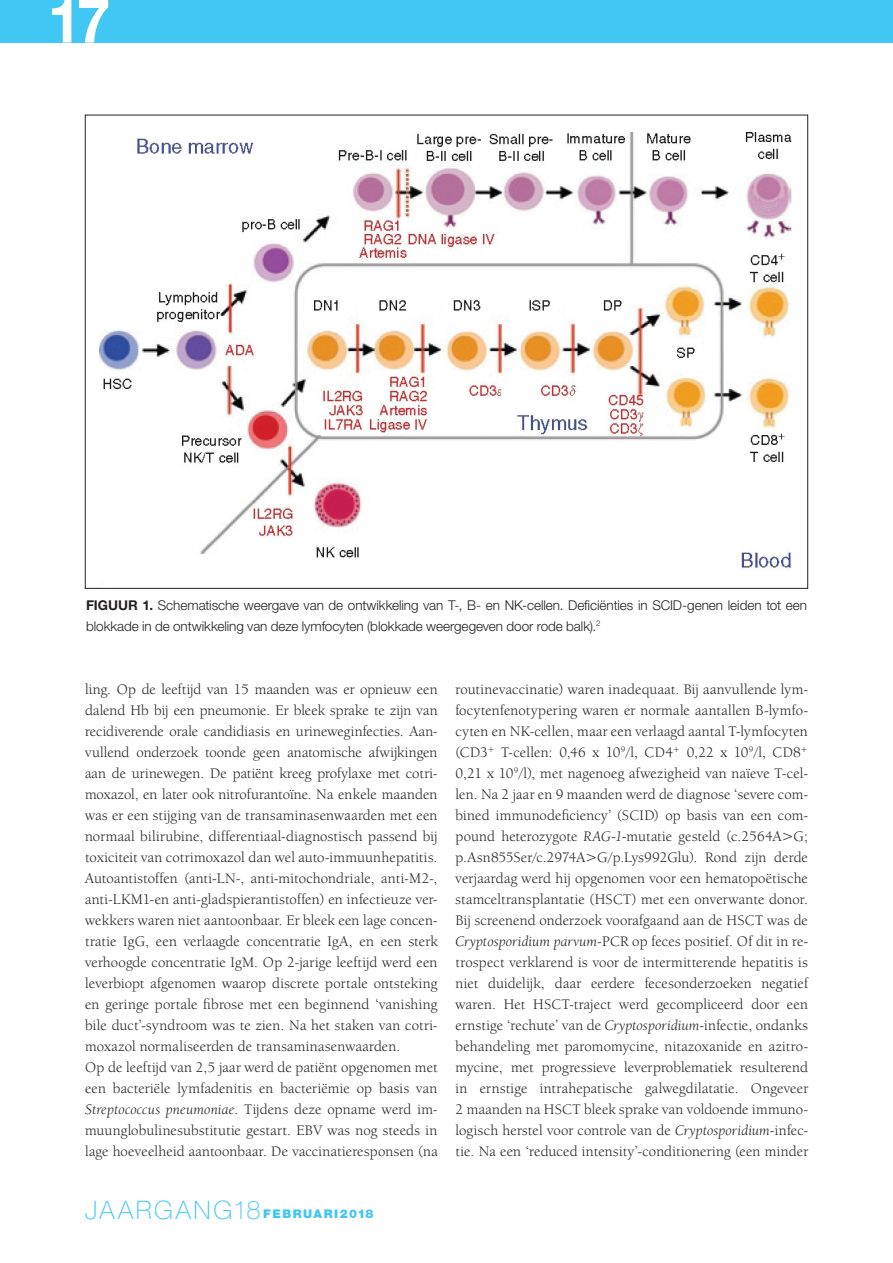
<style>
.page{position:relative;width:893px;height:1263px;background:#fff}
.page>*{position:absolute;margin:0;border:0;box-sizing:border-box;transform-origin:0 0}
.t1{font:700 60.75px "Helvetica Neue";color:#fff}
.t2{font:15px/21px "Berkeley Oldstyle IT Cby BT";letter-spacing:.015em;color:#231f20}
.t3{font:300 13.5px/21px "Helvetica Neue";letter-spacing:-.005em;color:#231f20}
.t4{font:900 12px "Helvetica Neue";letter-spacing:.125em;color:#40c7f4}
.s1{font-weight:700}
.s2{font-style:italic}
.s3{font-weight:100;font-size:25.5px}
</style>
<div class="page">
<div style="left:0;top:0;width:893px;height:43px;background:#40c7f4"></div>
<img style="left:100px;top:133px;width:692px;height:452px">
<h1 class="t1" style="left:48px;top:-17px;width:64px">17</h1>
<p class="t3" style="left:86px;top:594px;width:723px"><span class="s1">FIGUUR 1.</span> Schematische weergave van de ontwikkeling van T-, B- en NK-cellen. Deficiënties in SCID-genen leiden tot een blokkade in de ontwikkeling van deze lymfocyten (blokkade weergegeven door rode balk).<sup>2</sup></p>
<p class="t2" style="left:85px;top:678px;width:354px">ling. Op de leeftijd van 15 maanden was er opnieuw een dalend Hb bij een pneumonie. Er bleek sprake te zijn van recidiverende orale candidiasis en urineweginfecties. Aan&shy;vullend onderzoek toonde geen anatomische afwijkingen aan de urinewegen. De patiënt kreeg profylaxe met cotri&shy;moxazol, en later ook nitrofurantoïne. Na enkele maanden was er een stijging van de transaminasenwaarden met een normaal bilirubine, differentiaal-diagnostisch passend bij toxiciteit van cotrimoxazol dan wel auto-immuunhepatitis.<br>Autoantistoffen (anti-LN-, anti-mitochondriale, anti-M2-, anti-LKM1-en anti-gladspierantistoffen) en infectieuze ver&shy;wekkers waren niet aantoonbaar. Er bleek een lage concen&shy;tratie IgG, een verlaagde concentratie IgA, en een sterk verhoogde concentratie IgM. Op 2-jarige leeftijd werd een leverbiopt afgenomen waarop discrete portale ontsteking en geringe portale fibrose met een beginnend ‘vanishing bile duct’-syndroom was te zien. Na het staken van cotri&shy;moxazol normaliseerden de transaminasenwaarden.<br>Op de leeftijd van 2,5 jaar werd de patiënt opgenomen met een bacteriële lymfadenitis en bacteriëmie op basis van <span class="s2">Streptococcus pneumoniae</span>. Tijdens deze opname werd im&shy;muunglobulinesubstitutie gestart. EBV was nog steeds in lage hoeveelheid aantoonbaar. De vaccinatieresponsen (na</p>
<p class="t2" style="left:455px;top:678px;width:354px;text-align:justify">routinevaccinatie) waren inadequaat. Bij aanvullende lym&shy;focytenfenotypering waren er normale aantallen B-lymfo&shy;cyten en NK-cellen, maar een verlaagd aantal T-lymfocyten (CD3<sup>+</sup> T-cellen: 0,46 x 10<sup>9</sup>/l, CD4<sup>+</sup> 0,22 x 10<sup>9</sup>/l, CD8<sup>+ </sup>0,21 x 10<sup>9</sup>/l), met nagenoeg afwezigheid van naïeve T-cel&shy;len. Na 2 jaar en 9 maanden werd de diagnose ‘severe com&shy;bined immunodeficiency’ (SCID) op basis van een com&shy;pound heterozygote <span class="s2">RAG-1</span>-mutatie gesteld (c.2564A&gt;G; p.Asn855Ser/c.2974A&gt;G/p.Lys992Glu). Rond zijn derde verjaardag werd hij opgenomen voor een hematopoëtische stamceltransplantatie (HSCT) met een onverwante donor.<br>Bij screenend onderzoek voorafgaand aan de HSCT was de <span class="s2">Cryptosporidium parvum</span>-PCR op feces positief. Of dit in re&shy;trospect verklarend is voor de intermitterende hepatitis is niet duidelijk, daar eerdere fecesonderzoeken negatief waren. Het HSCT-traject werd gecompliceerd door een ernstige ‘rechute’ van de <span class="s2">Cryptosporidium</span>-infectie, ondanks behandeling met paromomycine, nitazoxanide en azitro&shy;mycine, met progressieve leverproblematiek resulterend in ernstige intrahepatische galwegdilatatie. Ongeveer 2 maanden na HSCT bleek sprake van voldoende immuno&shy;logisch herstel voor controle van de <span class="s2">Cryptosporidium</span>-infec&shy;tie. Na een ‘reduced intensity’-conditionering (een minder</p>
<p class="t4" style="left:85px;top:1206px;width:290px"><span class="s3">JAARGANG18</span>FEBRUARI2018</p>
</div>
